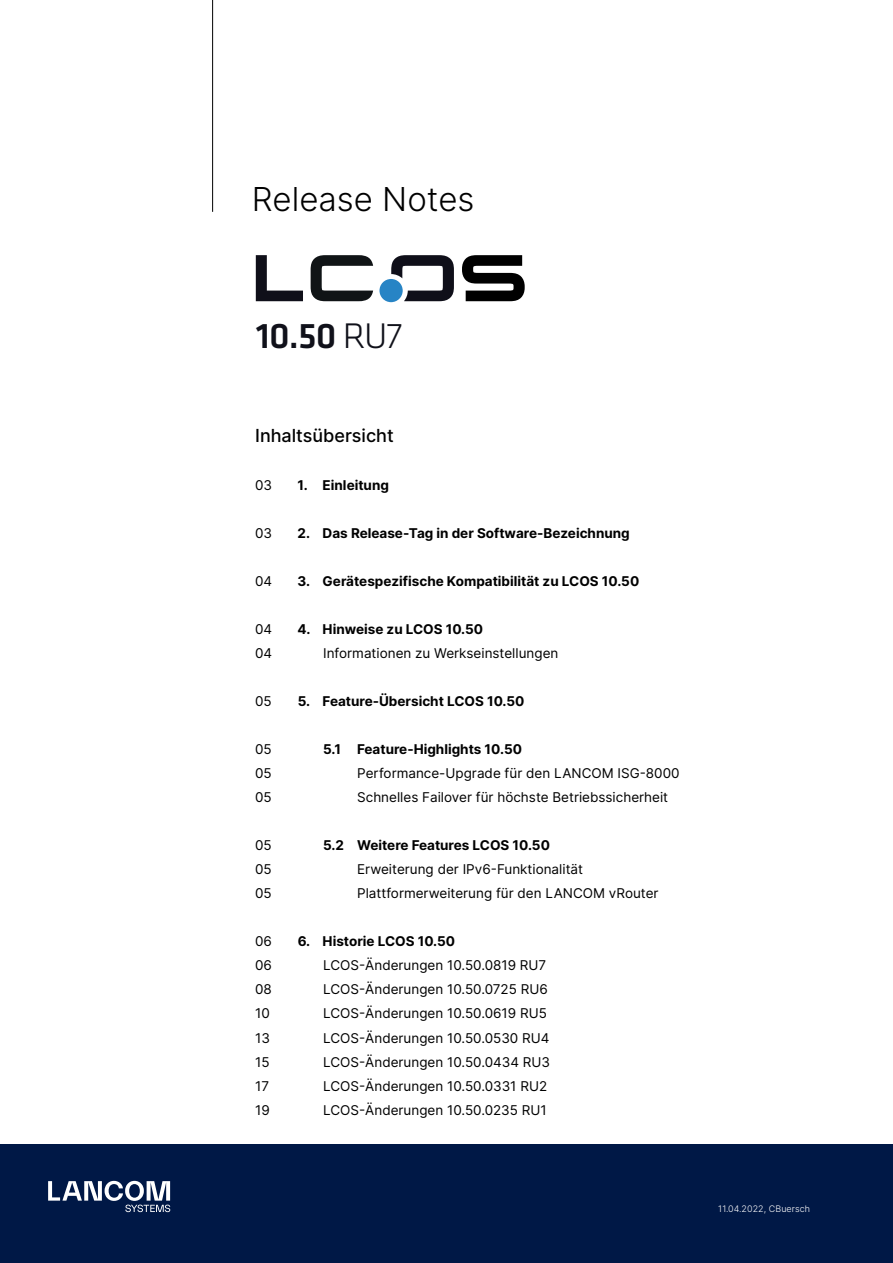
<style>
.page{position:relative;width:893px;height:1263px;background:#fff}
.page>*{position:absolute;margin:0;border:0;box-sizing:border-box;transform-origin:0 0}
.t1{font:500 36.9px "Klavika Basic";color:#10111a}
.t2{font:300 33px "Inter";color:#000}
.t3{font:500 18px "Inter";color:#000}
.t4{font:13.5px "Inter";color:#000}
.t5{font:700 13.5px "Inter";color:#000}
.t6{font:300 9px "Inter";letter-spacing:.005em;color:#fff}
.s1{font-weight:300}
</style>
<div class="page">
<svg style="left:391px;top:255px;width:63px;height:46px"></svg>
<div style="left:379px;top:279px;width:24px;height:23px;background:#2784c5;border-radius:50%"></div>
<svg style="left:311px;top:255px;width:62px;height:46px"></svg>
<svg style="left:256px;top:255px;width:47px;height:46px"></svg>
<svg style="left:462px;top:255px;width:63px;height:46px"></svg>
<div style="left:0;top:1144px;width:893px;height:119px;background:#001846"></div>
<hr style="left:212px;top:0;width:1px;height:212px;background:#000">
<svg style="left:48px;top:1181px;width:122px;height:31px"></svg>
<h2 class="t2" style="left:252px;top:175px;width:224px">Release Notes</h2>
<h1 class="t1" style="left:256px;top:310px;width:148px">10.50 <span class="s1">RU7</span></h1>
<h3 class="t3" style="left:255px;top:423px;width:140px">Inhaltsübersicht</h3>
<p class="t4" style="left:255px;top:476px;width:19px">03</p>
<p class="t5" style="left:298px;top:475px;width:93px">1. Einleitung</p>
<p class="t4" style="left:255px;top:524px;width:19px">03</p>
<p class="t5" style="left:298px;top:523px;width:334px">2. Das Release-Tag in der Software-Bezeichnung</p>
<p class="t4" style="left:255px;top:572px;width:19px">04</p>
<p class="t5" style="left:298px;top:571px;width:343px">3. Gerätespezifische Kompatibilität zu LCOS 10.50</p>
<p class="t4" style="left:255px;top:620px;width:19px">04</p>
<p class="t5" style="left:298px;top:619px;width:187px">4. Hinweise zu LCOS 10.50</p>
<p class="t4" style="left:255px;top:644px;width:19px">04</p>
<p class="t4" style="left:323px;top:644px;width:237px">Informationen zu Werkseinstellungen</p>
<p class="t4" style="left:255px;top:692px;width:18px">05</p>
<p class="t5" style="left:298px;top:691px;width:228px">5. Feature-Übersicht LCOS 10.50</p>
<p class="t4" style="left:255px;top:740px;width:18px">05</p>
<p class="t5" style="left:323px;top:739px;width:200px">5.1 Feature-Highlights 10.50</p>
<p class="t4" style="left:255px;top:764px;width:18px">05</p>
<p class="t4" style="left:357px;top:764px;width:324px">Performance-Upgrade für den LANCOM ISG-8000</p>
<p class="t4" style="left:255px;top:788px;width:18px">05</p>
<p class="t4" style="left:357px;top:788px;width:312px">Schnelles Failover für höchste Betriebssicherheit</p>
<p class="t4" style="left:255px;top:836px;width:18px">05</p>
<p class="t5" style="left:323px;top:835px;width:228px">5.2 Weitere Features LCOS 10.50</p>
<p class="t4" style="left:255px;top:860px;width:18px">05</p>
<p class="t4" style="left:357px;top:860px;width:227px">Erweiterung der IPv6-Funktionalität</p>
<p class="t4" style="left:255px;top:884px;width:18px">05</p>
<p class="t4" style="left:357px;top:884px;width:303px">Plattformerweiterung für den LANCOM vRouter</p>
<p class="t4" style="left:255px;top:932px;width:18px">06</p>
<p class="t5" style="left:298px;top:931px;width:159px">6. Historie LCOS 10.50</p>
<p class="t4" style="left:255px;top:956px;width:18px">06</p>
<p class="t4" style="left:323px;top:956px;width:225px">LCOS-Änderungen 10.50.0819 RU7</p>
<p class="t4" style="left:255px;top:980px;width:18px">08</p>
<p class="t4" style="left:323px;top:980px;width:226px">LCOS-Änderungen 10.50.0725 RU6</p>
<p class="t4" style="left:255px;top:1004px;width:16px">10</p>
<p class="t4" style="left:323px;top:1004px;width:225px">LCOS-Änderungen 10.50.0619 RU5</p>
<p class="t4" style="left:255px;top:1028px;width:16px">13</p>
<p class="t4" style="left:323px;top:1028px;width:228px">LCOS-Änderungen 10.50.0530 RU4</p>
<p class="t4" style="left:255px;top:1052px;width:16px">15</p>
<p class="t4" style="left:323px;top:1052px;width:228px">LCOS-Änderungen 10.50.0434 RU3</p>
<p class="t4" style="left:255px;top:1076px;width:15px">17</p>
<p class="t4" style="left:323px;top:1076px;width:225px">LCOS-Änderungen 10.50.0331 RU2</p>
<p class="t4" style="left:255px;top:1100px;width:16px">19</p>
<p class="t4" style="left:323px;top:1100px;width:225px">LCOS-Änderungen 10.50.0235 RU1</p>
<p class="t6" style="left:718px;top:1202px;width:93px">11.04.2022, CBuersch</p>
</div>
